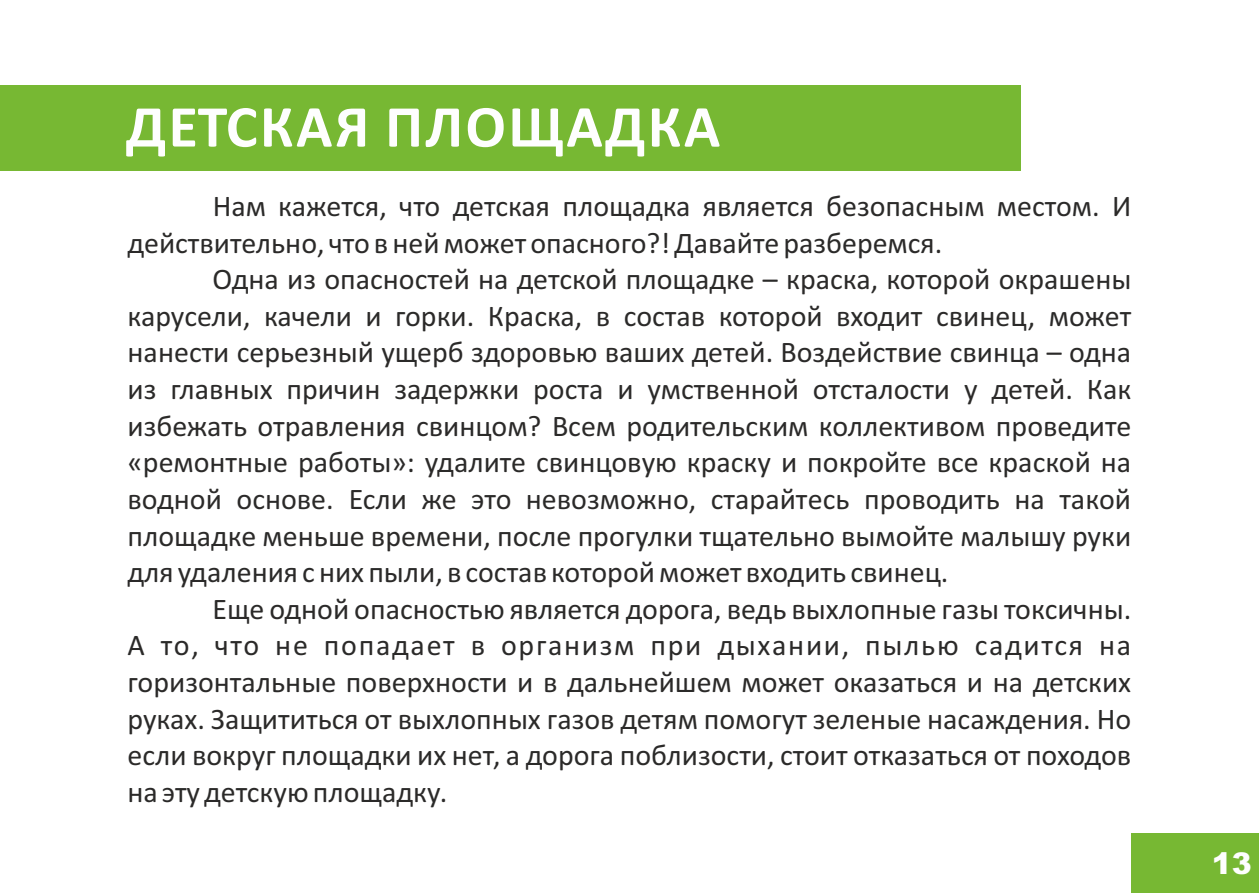
<style>
.page{position:relative;width:1259px;height:893px;background:#fff}
.page>*{position:absolute;margin:0;border:0;box-sizing:border-box;transform-origin:0 0}
.t1{font:700 60px "Calibri";letter-spacing:.04em;color:#fefefe}
.t2{font:30px/36.6px "Calibri";color:#2b2a29;text-align:justify}
.t3{font:900 30px "Arial";color:#fefefe}
</style>
<div class="page">
<div style="left:1131px;top:833px;width:128px;height:60px;background:#77b833"></div>
<div style="left:0;top:85px;width:1020px;height:85px;background:#77b833"></div>
<h1 class="t1" style="left:126px;top:102px;width:596px">ДЕТСКАЯ ПЛОЩАДКА</h1>
<p class="t2" style="left:128px;top:190px;width:1005px;text-indent:85px">Нам кажется, что детская площадка является безопасным местом. И действительно, что в ней может опасного?! Давайте разберемся.</p>
<p class="t2" style="left:127px;top:263px;width:1005px;text-indent:85px">Одна из опасностей на детской площадке – краска, которой окрашены карусели, качели и горки. Краска, в состав которой входит свинец, может нанести серьезный ущерб здоровью ваших детей. Воздействие свинца – одна из главных причин задержки роста и умственной отсталости у детей. Как избежать отравления свинцом? Всем родительским коллективом проведите «ремонтные работы»: удалите свинцовую краску и покройте все краской на водной основе. Если же это невозможно, старайтесь проводить на такой площадке меньше времени, после прогулки тщательно вымойте малышу руки для удаления с них пыли, в состав которой может входить свинец.</p>
<p class="t2" style="left:127px;top:593px;width:1005px;text-indent:85px">Еще одной опасностью является дорога, ведь выхлопные газы токсичны.<br>А то, что не попадает в организм при дыхании, пылью садится на горизонтальные поверхности и в дальнейшем может оказаться и на детских руках. Защититься от выхлопных газов детям помогут зеленые насаждения. Но если вокруг площадки их нет, а дорога поблизости, стоит отказаться от походов на эту детскую площадку.</p>
<p class="t3" style="left:1212px;top:852px;width:42px">13</p>
</div>
